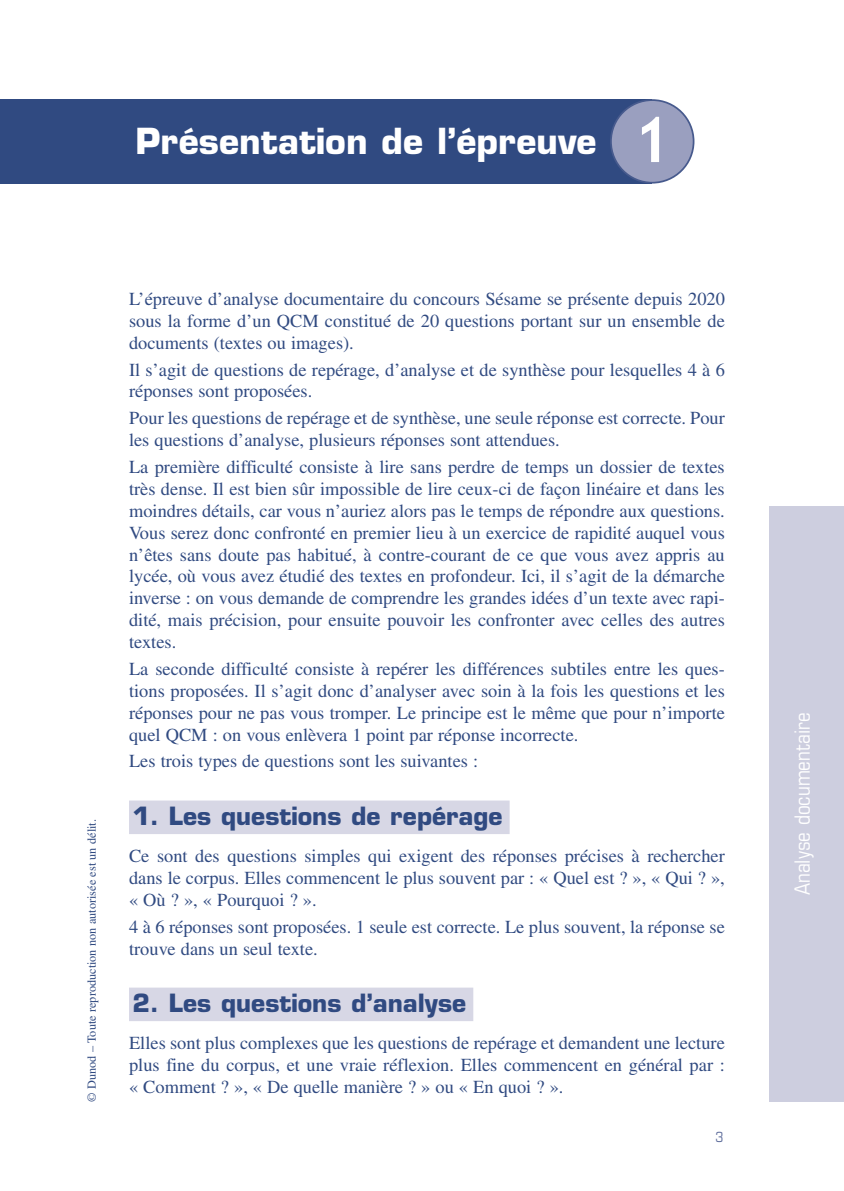
<style>
.page{position:relative;width:844px;height:1191px;background:#fff}
.page>*{position:absolute;margin:0;border:0;box-sizing:border-box;transform-origin:0 0}
.t1{font:700 35px "Eurostile LT Std";color:#fff}
.t2{font:700 24.5px "Eurostile LT Std";color:#304a81}
.t3{font:condensed 21px "Eurostile LT Std";color:#fff}
.t4{font:18.38px/21.9px "Times LT Std";color:#304a81;text-align:justify}
.t5{font:condensed 14px "Eurostile LT Std";color:#5c6b9a}
.t6{font:12.25px "Times LT Std";color:#304a81}
.s1{font-family:"Trebuchet MS";font-size:63px}
</style>
<div class="page">
<div style="left:0;top:99px;width:651px;height:84px;background:#304a81"></div>
<div style="left:610px;top:100px;width:83px;height:83px;background:#9a9fbf;border-radius:50%"></div>
<div style="left:610px;top:99px;width:84px;height:85px;border:2px solid #475a8d;border-radius:50%"></div>
<div style="left:769px;top:506px;width:74px;height:595px;background:#cdcedf"></div>
<div style="left:129px;top:800px;width:380px;height:34px;background:#d7d7e5"></div>
<div style="left:129px;top:987px;width:344px;height:34px;background:#d7d7e5"></div>
<p class="t1" style="left:136px;top:120px;width:536px">Présentation de l’épreuve <span class="s1">1</span></p>
<p class="t6" style="left:85px;top:1101px;width:284px;rotate:-90deg">© Dunod – Toute reproduction non autorisée est un délit.</p>
<p class="t4" style="left:129px;top:288px;width:597px">L’épreuve d’analyse documentaire du concours Sésame se présente depuis 2020 sous la forme d’un QCM constitué de 20 questions portant sur un ensemble de documents (textes ou images).</p>
<p class="t4" style="left:129px;top:358px;width:597px">Il s’agit de questions de repérage, d’analyse et de synthèse pour lesquelles 4 à 6 réponses sont proposées.</p>
<p class="t4" style="left:129px;top:407px;width:597px">Pour les questions de repérage et de synthèse, une seule réponse est correcte. Pour les questions d’analyse, plusieurs réponses sont attendues.</p>
<p class="t4" style="left:129px;top:456px;width:597px">La première difficulté consiste à lire sans perdre de temps un dossier de textes très dense. Il est bien sûr impossible de lire ceux-ci de façon linéaire et dans les moindres détails, car vous n’auriez alors pas le temps de répondre aux questions.<br>Vous serez donc confronté en premier lieu à un exercice de rapidité auquel vous n’êtes sans doute pas habitué, à contre-courant de ce que vous avez appris au lycée, où vous avez étudié des textes en profondeur. Ici, il s’agit de la démarche inverse : on vous demande de comprendre les grandes idées d’un texte avec rapi&shy;dité, mais précision, pour ensuite pouvoir les confronter avec celles des autres textes.</p>
<p class="t4" style="left:129px;top:657px;width:597px">La seconde difficulté consiste à repérer les différences subtiles entre les ques&shy;tions proposées. Il s’agit donc d’analyser avec soin à la fois les questions et les réponses pour ne pas vous tromper. Le principe est le même que pour n’importe quel QCM : on vous enlèvera 1 point par réponse incorrecte.</p>
<p class="t4" style="left:129px;top:750px;width:350px">Les trois types de questions sont les suivantes :</p>
<p class="t2" style="left:132px;top:801px;width:371px">1. Les questions de repérage</p>
<p class="t4" style="left:129px;top:845px;width:597px">Ce sont des questions simples qui exigent des réponses précises à rechercher dans le corpus. Elles commencent le plus souvent par : « Quel est ? », « Qui ? », « Où ? », « Pourquoi ? ».</p>
<p class="t4" style="left:129px;top:915px;width:597px">4 à 6 réponses sont proposées. 1 seule est correcte. Le plus souvent, la réponse se trouve dans un seul texte.</p>
<p class="t2" style="left:132px;top:988px;width:335px">2. Les questions d’analyse</p>
<p class="t4" style="left:129px;top:1032px;width:597px">Elles sont plus complexes que les questions de repérage et demandent une lecture plus fine du corpus, et une vraie réflexion. Elles commencent en général par : « Comment ? », « De quelle manière ? » ou « En quoi ? ».</p>
<p class="t5" style="left:715px;top:1128px;width:9px">3</p>
<p class="t3" style="left:789px;top:895px;width:184px;rotate:-90deg">Analyse documentaire</p>
</div>
